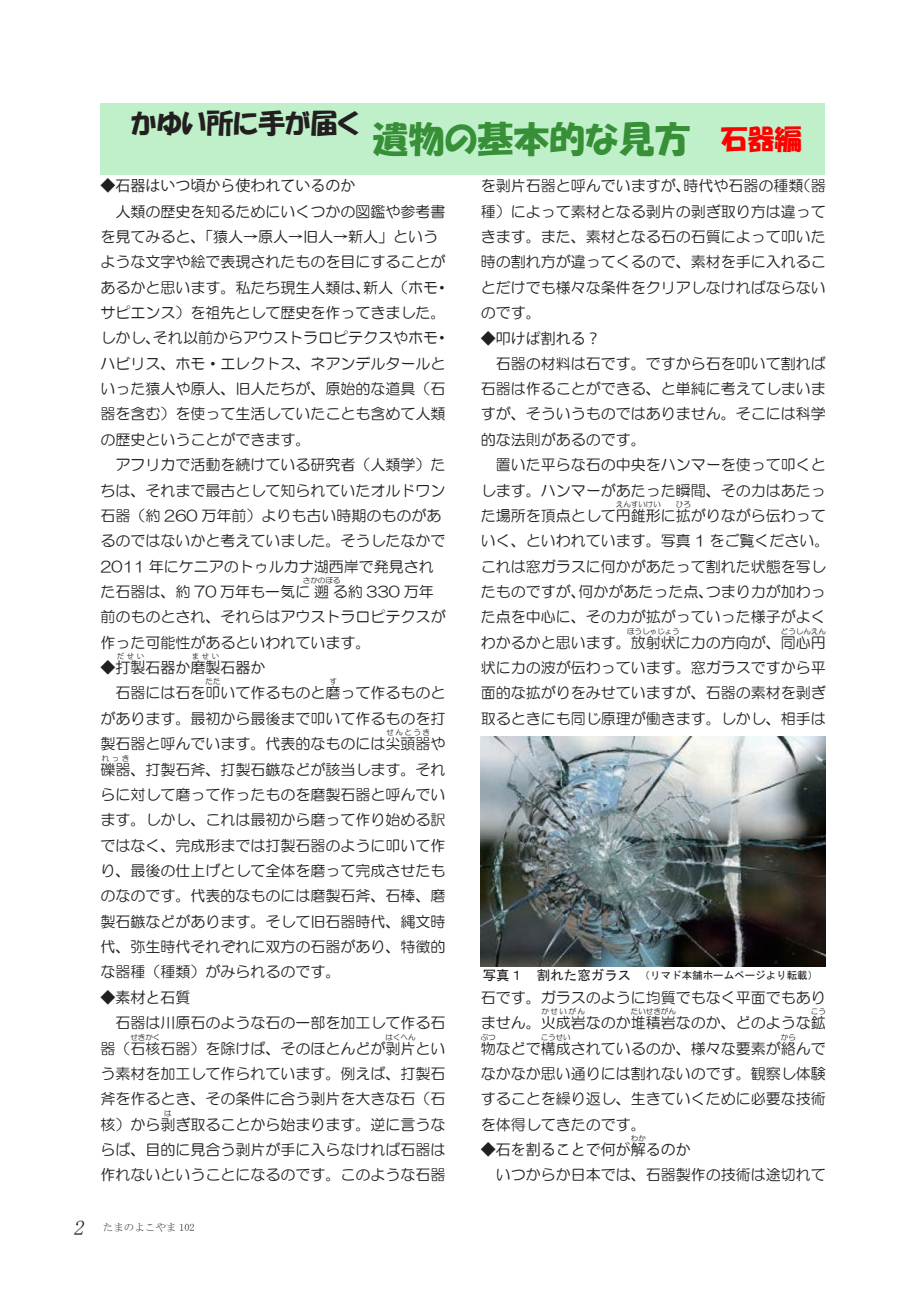
<style>
.page{position:relative;width:919px;height:1289px;background:#fff}
.page>*{position:absolute;margin:0;border:0;box-sizing:border-box;transform-origin:0 0}
.t1{font:36px "HGP Soei Kakupoptai";color:#378f37}
.t2{font:27px "HGP Soei Kakupoptai";color:#231f20}
.t3{font:27px "HGP Soei Kakupoptai";color:#f00}
.t4{font:15px/25.3px "HG Maru Gothic MPRO";color:#231f20}
.t5{font:15px "Koz Go Pro";color:#231f20}
.t6{font:10.5px "MS Gothic";color:#231f20}
.t7{font:10.5px "MS Mincho";color:#312f30}
.t8{font:7.5px "HG Maru Gothic MPRO";color:#231f20}
.t9{font:7.5px "Koz Go Pro";letter-spacing:.335em;color:#231f20}
.s1{font-style:italic;font-size:21px;color:#231f20}
.s2{font-size:13.5px}
</style>
<div class="page">
<img style="left:480px;top:736px;width:345px;height:230px">
<div style="left:100px;top:103px;width:724px;height:71px;background:#c0f0c9"></div>
<h2 class="t2" style="left:131px;top:109px;width:229px">かゆい所に手が届く</h2>
<h1 class="t1" style="left:372px;top:121px;width:319px">遺物の基本的な見方</h1>
<h2 class="t3" style="left:690px;top:125px;width:112px"><sup>　　</sup>石器編</h2>
<p class="t5" style="left:100px;top:176px;width:256px">◆石器はいつ頃から使われているのか</p>
<p class="t4" style="left:100px;top:198px;width:350px">　人類の歴史を知るためにいくつかの図鑑や参考書を見てみると、「猿人→原人→旧人→新人」というような文字や絵で表現されたものを目にすることがあるかと思います。私たち現生人類は、新人（ホモ・サピエンス）を祖先として歴史を作ってきました。しかし、それ以前からアウストラロピテクスやホモ・ハビリス、ホモ・エレクトス、ネアンデルタールといった猿人や原人、旧人たちが、原始的な道具（石器を含む）を使って生活していたことも含めて人類の歴史ということができます。<br>　アフリカで活動を続けている研究者（人類学）たちは、それまで最古として知られていたオルドワン石器（約 260 万年前）よりも古い時期のものがあるのではないかと考えていました。そうしたなかで<br>2011 年にケニアのトゥルカナ湖西岸で発見された石器は、約 70 万年も一気に遡る約 330 万年</p>
<p class="t8" style="left:303px;top:576px;width:39px">さかのぼる</p>
<p class="t4" style="left:100px;top:604px;width:347px">前のものとされ、それらはアウストラロピテクスが作った可能性があるといわれています。</p>
<p class="t5" style="left:100px;top:658px;width:166px">◆打製石器か磨製石器か</p>
<p class="t9" style="left:117px;top:651px;width:29px">だせい</p>
<p class="t9" style="left:192px;top:651px;width:29px">ませい</p>
<p class="t4" style="left:100px;top:680px;width:346px">　石器には石を叩いて作るものと磨って作るものと</p>
<p class="t8" style="left:205px;top:678px;width:16px">たた</p>
<p class="t8" style="left:329px;top:678px;width:9px">す</p>
<p class="t4" style="left:100px;top:705px;width:347px">があります。最初から最後まで叩いて作るものを打製石器と呼んでいます。代表的なものには尖頭器や</p>
<p class="t8" style="left:386px;top:728px;width:45px">せんとうき</p>
<p class="t4" style="left:100px;top:756px;width:346px">礫器、打製石斧、打製石鏃などが該当します。それ</p>
<p class="t8" style="left:102px;top:754px;width:29px">れっき</p>
<p class="t4" style="left:100px;top:781px;width:347px;text-align:justify">らに対して磨って作ったものを磨製石器と呼んでいます。しかし、これは最初から磨って作り始める訳ではなく、完成形までは打製石器のように叩いて作り、最後の仕上げとして全体を磨って完成させたものなのです。代表的なものには磨製石斧、石棒、磨製石鏃などがあります。そして旧石器時代、縄文時代、弥生時代それぞれに双方の石器があり、特徴的な器種（種類）がみられるのです。</p>
<p class="t5" style="left:100px;top:987px;width:91px">◆素材と石質</p>
<p class="t4" style="left:100px;top:1010px;width:347px">　石器は川原石のような石の一部を加工して作る石器（石核石器）を除けば、そのほとんどが剥片とい</p>
<p class="t8" style="left:130px;top:1033px;width:31px">せきかく</p>
<p class="t8" style="left:385px;top:1033px;width:31px">はくへん</p>
<p class="t4" style="left:100px;top:1060px;width:346px;text-align:justify">う素材を加工して作られています。例えば、打製石斧を作るとき、その条件に合う剥片を大きな石（石核）から剥ぎ取ることから始まります。逆に言うな</p>
<p class="t8" style="left:164px;top:1109px;width:9px">は</p>
<p class="t4" style="left:100px;top:1136px;width:347px">らば、目的に見合う剥片が手に入らなければ石器は作れないということになるのです。このような石器</p>
<p class="t7" style="left:52px;top:1221px;width:144px"><span class="s1">　2</span> たまのよこやま 102</p>
<p class="t4" style="left:480px;top:173px;width:346px;text-align:justify">を剥片石器と呼んでいますが、時代や石器の種類（器種）によって素材となる剥片の剥ぎ取り方は違ってきます。また、素材となる石の石質によって叩いた時の割れ方が違ってくるので、素材を手に入れることだけでも様々な条件をクリアしなければならないのです。</p>
<p class="t5" style="left:480px;top:328px;width:121px">◆叩けば割れる？</p>
<p class="t4" style="left:480px;top:350px;width:346px">　石器の材料は石です。ですから石を叩いて割れば石器は作ることができる、と単純に考えてしまいますが、そういうものではありません。そこには科学的な法則があるのです。<br>　置いた平らな石の中央をハンマーを使って叩くとします。ハンマーがあたった瞬間、その力はあたった場所を頂点として円錐形に拡がりながら伝わって</p>
<p class="t8" style="left:615px;top:500px;width:46px">えんすいけい</p>
<p class="t8" style="left:675px;top:500px;width:16px">ひろ</p>
<p class="t4" style="left:480px;top:528px;width:350px">いく、といわれています。写真 1 をご覧ください。これは窓ガラスに何かがあたって割れた状態を写したものですが、何かがあたった点、つまり力が加わった点を中心に、その力が拡がっていった様子がよくわかるかと思います。放射状に力の方向が、同心円</p>
<p class="t8" style="left:627px;top:627px;width:54px">ほうしゃじょう</p>
<p class="t8" style="left:780px;top:627px;width:46px">どうしんえん</p>
<p class="t4" style="left:480px;top:655px;width:346px;text-align:justify">状に力の波が伝わっています。窓ガラスですから平面的な拡がりをみせていますが、石器の素材を剥ぎ取るときにも同じ原理が働きます。しかし、相手は</p>
<p class="t6" style="left:483px;top:970px;width:337px"><span class="s2">写真１ 割れた窓ガラス　</span>（リマド本舗ホームページより転載）</p>
<p class="t4" style="left:480px;top:984px;width:347px">石です。ガラスのように均質でもなく平面でもありません。火成岩なのか堆積岩なのか、どのような鉱</p>
<p class="t8" style="left:541px;top:1007px;width:45px">かせいがん</p>
<p class="t8" style="left:630px;top:1007px;width:46px">たいせきがん</p>
<p class="t8" style="left:810px;top:1007px;width:16px">こう</p>
<p class="t4" style="left:480px;top:1035px;width:346px">物などで構成されているのか、様々な要素が絡んで</p>
<p class="t8" style="left:480px;top:1033px;width:16px">ぶつ</p>
<p class="t8" style="left:540px;top:1033px;width:31px">こうせい</p>
<p class="t8" style="left:780px;top:1033px;width:16px">から</p>
<p class="t4" style="left:480px;top:1060px;width:346px;text-align:justify">なかなか思い通りには割れないのです。観察し体験することを繰り返し、生きていくために必要な技術を体得してきたのです。</p>
<p class="t5" style="left:480px;top:1139px;width:212px">◆石を割ることで何が解るのか</p>
<p class="t9" style="left:630px;top:1133px;width:16px">わか</p>
<p class="t4" style="left:480px;top:1162px;width:347px">　いつからか日本では、石器製作の技術は途切れて</p>
</div>
